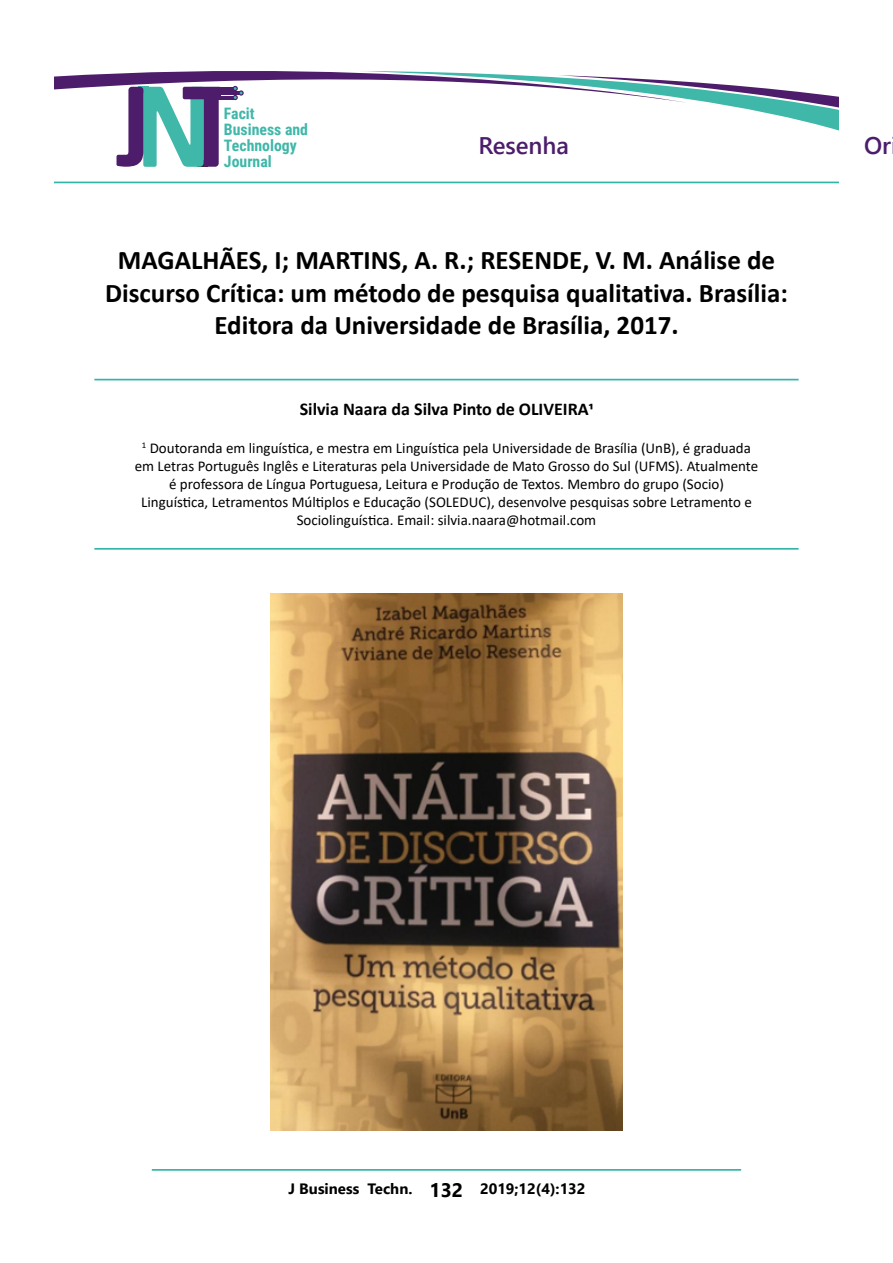
<style>
.page{position:relative;width:893px;height:1263px;background:#fff}
.page>*{position:absolute;margin:0;border:0;box-sizing:border-box;transform-origin:0 0}
.t1{font:700 27px/32.4px "Calibri";color:#000;text-align:center}
.t2{font:600 24px "Segoe UI";color:#4c1d6b}
.t3{font:700 18px "Calibri";color:#000}
.t4{font:700 15.75px/16px "Roboto Condensed";color:#3fb7a9}
.t5{font:15px/18px "Calibri";color:#000;text-align:center}
.t6{font:700 15px "Segoe UI";color:#000}
.s1{font-size:19.5px}
</style>
<div class="page">
<hr style="left:152px;top:1169px;width:589px;height:2px;background:#33b6a8">
<hr style="left:94px;top:379px;width:705px;height:1px;background:#33b6a8">
<hr style="left:94px;top:548px;width:705px;height:2px;background:#33b6a8">
<svg style="left:55px;top:71px;width:783px;height:96px"></svg>
<hr style="left:54px;top:182px;width:785px;height:1px;background:#33b6a8">
<img style="left:271px;top:594px;width:351px;height:536px">
<p class="t4" style="left:224px;top:104px;width:86px">Facit<br>Business and<br>Technology<br>Journal</p>
<h2 class="t2" style="left:478px;top:122px;width:92px">Resenha</h2>
<h2 class="t2" style="left:864px;top:122px;width:29px">Or</h2>
<h1 class="t1" style="left:105px;top:244px;width:684px">MAGALHÃES, I; MARTINS, A. R.; RESENDE, V. M. Análise de<br>Discurso Crítica: um método de pesquisa qualitativa. Brasília:<br>Editora da Universidade de Brasília, 2017.</h1>
<p class="t3" style="left:300px;top:396px;width:295px">Silvia Naara da Silva Pinto de OLIVEIRA1</p>
<p class="t5" style="left:135px;top:439px;width:625px"><sup>1</sup> Doutoranda em linguística, e mestra em Linguística pela Universidade de Brasília (UnB), é graduada em Letras Português Inglês e Literaturas pela Universidade de Mato Grosso do Sul (UFMS). Atualmente é professora de Língua Portuguesa, Leitura e Produção de Textos. Membro do grupo (Socio)<br>Linguística, Letramentos Múltiplos e Educação (SOLEDUC), desenvolve pesquisas sobre Letramento e Sociolinguística. Email: silvia.naara@hotmail.com</p>
<p class="t6" style="left:288px;top:1174px;width:299px">J Business Techn. <span class="s1">132</span> 2019;12(4):132</p>
</div>
